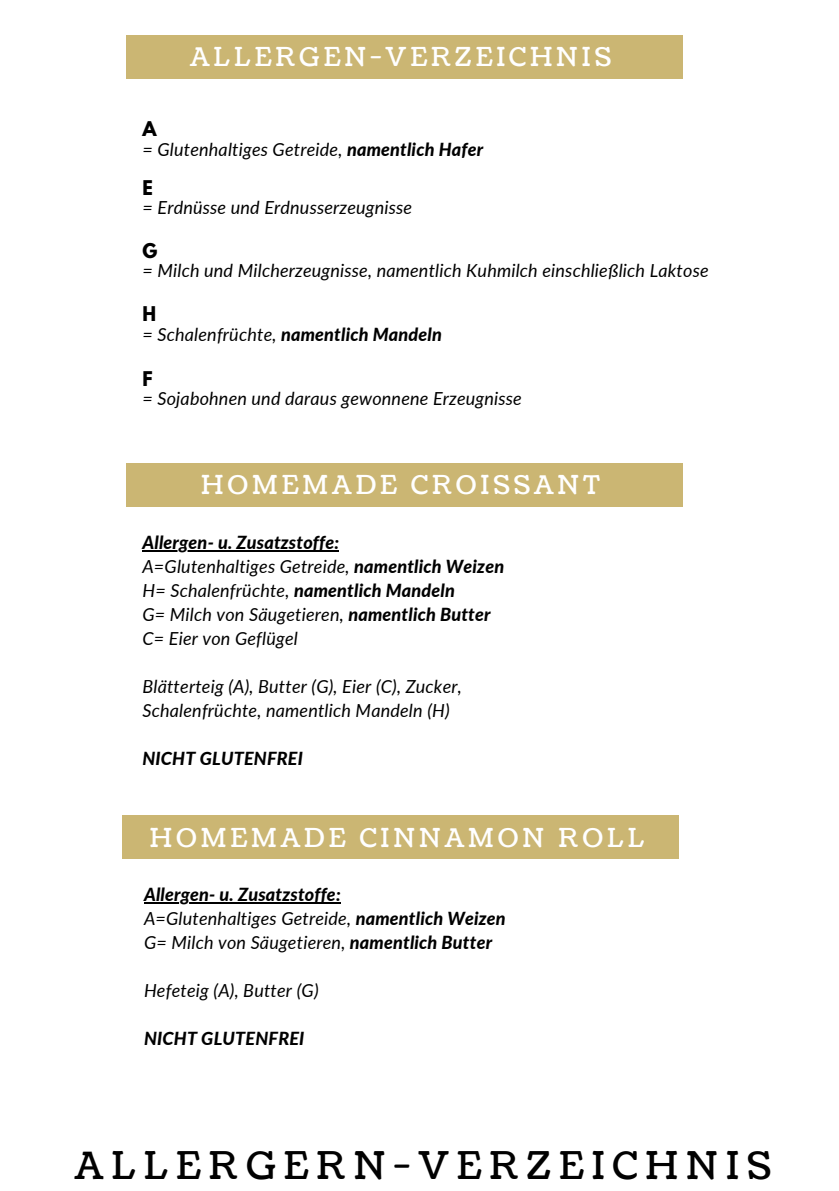
<style>
.page{position:relative;width:839px;height:1191px;background:#fff}
.page>*{position:absolute;margin:0;border:0;box-sizing:border-box;transform-origin:0 0}
.t1{font:38px "Coustard";letter-spacing:.21em;color:#010101}
.t2{font:26px "Coustard";letter-spacing:.15em;color:#fff}
.t3{font:italic 18px/24px "Lato";letter-spacing:.01em;color:#000}
.t4{font:italic 800 18px/24px "Lato";letter-spacing:.01em;color:#000}
.t5{font:700 18px "League Spartan";color:#000}
.s1{font-weight:800}
.s2{font-weight:400}
</style>
<div class="page">
<div style="left:126px;top:35px;width:556px;height:44px;background:#cbb673"></div>
<div style="left:126px;top:463px;width:556px;height:44px;background:#cbb673"></div>
<hr style="left:142px;top:550px;width:197px;height:2px;background:#000">
<div style="left:122px;top:815px;width:557px;height:44px;background:#cbb673"></div>
<hr style="left:144px;top:903px;width:197px;height:1px;background:#000">
<h2 class="t2" style="left:190px;top:40px;width:422px">ALLERGEN-VERZEICHNIS</h2>
<p class="t5" style="left:142px;top:120px;width:16px">A</p>
<p class="t3" style="left:142px;top:137px;width:342px">= Glutenhaltiges Getreide, <span class="s1">namentlich Hafer</span></p>
<p class="t5" style="left:142px;top:178px;width:12px">E</p>
<p class="t3" style="left:142px;top:195px;width:271px">= Erdnüsse und Erdnusserzeugnisse</p>
<p class="t5" style="left:142px;top:241px;width:16px">G</p>
<p class="t3" style="left:142px;top:258px;width:567px">= Milch und Milcherzeugnisse, namentlich Kuhmilch einschließlich Laktose</p>
<p class="t5" style="left:142px;top:305px;width:15px">H</p>
<p class="t4" style="left:142px;top:322px;width:301px"><span class="s2">= Schalenfrüchte,</span> namentlich Mandeln</p>
<p class="t5" style="left:142px;top:369px;width:12px">F</p>
<p class="t3" style="left:142px;top:386px;width:381px">= Sojabohnen und daraus gewonnene Erzeugnisse</p>
<h2 class="t2" style="left:201px;top:468px;width:400px">HOMEMADE CROISSANT</h2>
<p class="t3" style="left:142px;top:530px;width:363px"><span class="s1">Allergen- u. Zusatzstoffe:<br></span>A=Glutenhaltiges Getreide, <span class="s1">namentlich Weizen </span>H= Schalenfrüchte, <span class="s1">namentlich Mandeln<br></span>G= Milch von Säugetieren, <span class="s1">namentlich Butter </span>C= Eier von Geflügel</p>
<p class="t3" style="left:142px;top:674px;width:321px">Blätterteig (A), Butter (G), Eier (C), Zucker,<br>Schalenfrüchte, namentlich Mandeln (H)</p>
<p class="t4" style="left:142px;top:746px;width:162px">NICHT GLUTENFREI</p>
<h2 class="t2" style="left:150px;top:820px;width:496px">HOMEMADE CINNAMON ROLL</h2>
<p class="t4" style="left:144px;top:882px;width:363px">Allergen- u. Zusatzstoffe:<br><span class="s2">A=Glutenhaltiges Getreide,</span> namentlich Weizen<br><span class="s2">G= Milch von Säugetieren,</span> namentlich Butter</p>
<p class="t3" style="left:144px;top:978px;width:176px">Hefeteig (A), Butter (G)</p>
<p class="t4" style="left:144px;top:1026px;width:162px">NICHT GLUTENFREI</p>
<h1 class="t1" style="left:75px;top:1140px;width:697px">ALLERGERN-VERZEICHNIS</h1>
</div>
